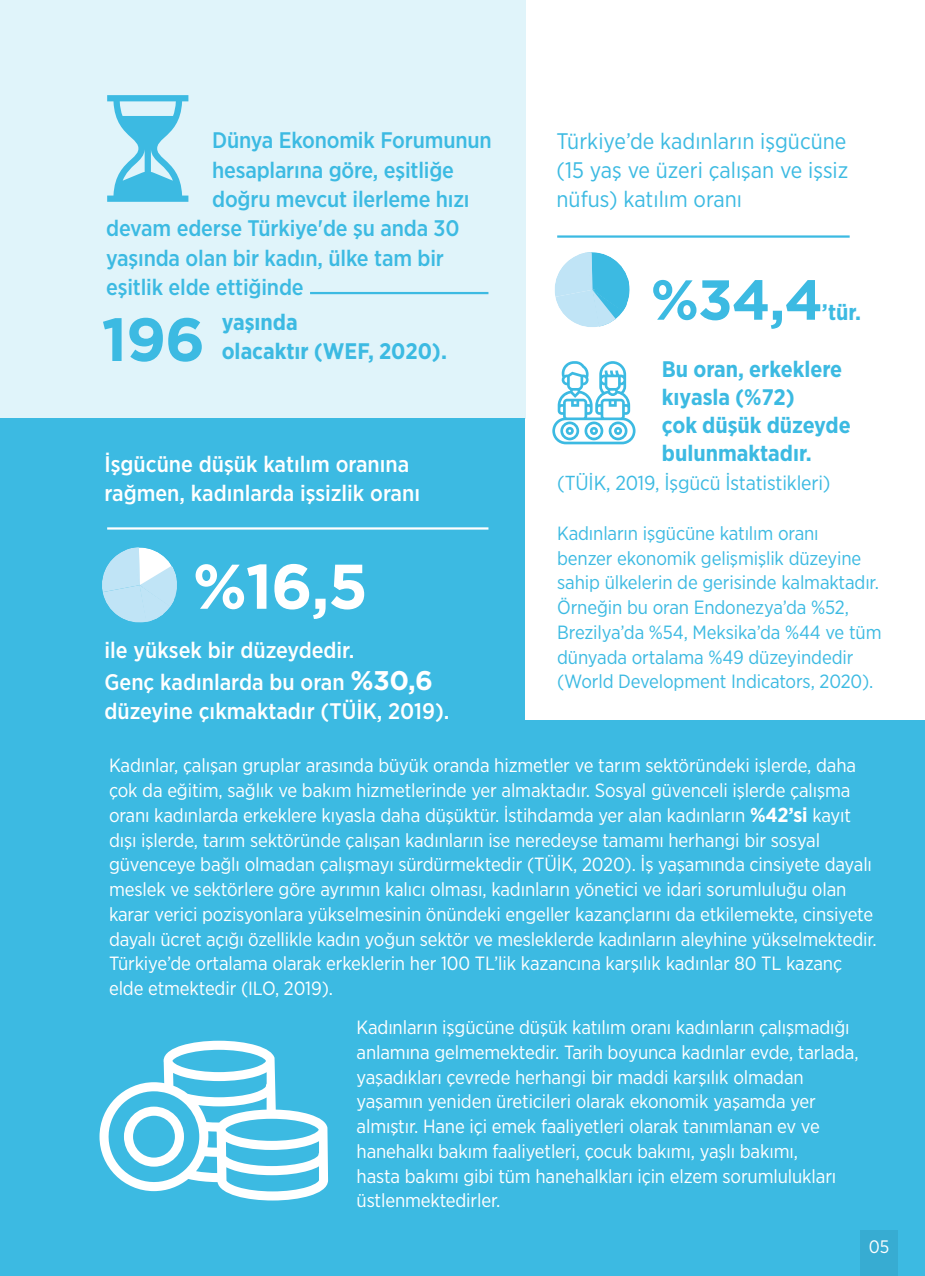
<style>
.page{position:relative;width:925px;height:1276px;background:#fff}
.page>*{position:absolute;margin:0;border:0;box-sizing:border-box;transform-origin:0 0}
.t1{font:700 63px "Gotham";color:#fff}
.t2{font:700 60.75px "Gotham";color:#3cbae2}
.t3{font:700 56.25px "Gotham";color:#3cbae2}
.t4{font:500 22.5px "Gotham Narrow";letter-spacing:-.01em;color:#3cbae2}
.t5{font:500 22.5px/30.2px "Gotham Narrow";color:#fff}
.t6{font:700 22.5px/28.1px "Gotham Narrow";color:#3cbae2}
.t7{font:22.5px/29.2px "Gotham Narrow";color:#3cbae2;text-align:justify}
.t8{font:20.25px "Gotham Narrow";letter-spacing:-.01em;color:#3cbae2}
.t9{font:19.12px/24.8px "Gotham Narrow";letter-spacing:-.01em;color:#fff}
.t10{font:19.12px/24.8px "Gotham Narrow";letter-spacing:-.01em;color:#3cbae2}
.t11{font:18px "Gotham Narrow";color:#fff}
.s1{font-family:"Gotham";font-weight:700;font-size:27px}
.s2{font-weight:700;font-size:20.25px}
</style>
<div class="page">
<div style="left:0;top:418px;width:925px;height:858px;background:#3cbae2"></div>
<div style="left:525px;top:0;width:400px;height:720px;background:#fff"></div>
<div style="left:0;top:0;width:525px;height:418px;background:#e0f4fa"></div>
<svg style="left:107px;top:95px;width:81px;height:107px"></svg>
<hr style="left:310px;top:292px;width:178px;height:2px;background:#3cbae2">
<hr style="left:107px;top:527px;width:381px;height:2px;background:#fff">
<hr style="left:557px;top:235px;width:292px;height:3px;background:#3cbae2">
<svg style="left:555px;top:252px;width:75px;height:75px"></svg>
<svg style="left:552px;top:361px;width:83px;height:83px"></svg>
<svg style="left:102px;top:547px;width:75px;height:76px"></svg>
<svg style="left:99px;top:1040px;width:229px;height:160px"></svg>
<div style="left:860px;top:1230px;width:38px;height:46px;background:#37acd2"></div>
<p class="t4" style="left:212px;top:126px;width:281px">Dünya Ekonomik Forumunun</p>
<p class="t4" style="left:212px;top:155px;width:243px">hesaplarına göre, eşitliğe</p>
<p class="t4" style="left:212px;top:185px;width:259px">doğru mevcut ilerleme hızı</p>
<p class="t4" style="left:106px;top:214px;width:355px">devam ederse Türkiye'de şu anda 30</p>
<p class="t4" style="left:106px;top:243px;width:339px">yaşında olan bir kadın, ülke tam bir</p>
<p class="t4" style="left:106px;top:273px;width:199px">eşitlik elde ettiğinde</p>
<h2 class="t2" style="left:102px;top:299px;width:105px">196</h2>
<p class="t6" style="left:222px;top:307px;width:227px;line-height:29.2px">yaşında<br>olacaktır (WEF, 2020).</p>
<p class="t5" style="left:105px;top:449px;width:317px;line-height:29.2px">İşgücüne düşük katılım oranına rağmen, kadınlarda işsizlik oranı</p>
<h1 class="t1" style="left:193px;top:545px;width:177px">%16,5</h1>
<p class="t5" style="left:105px;top:635px;width:346px">ile yüksek bir düzeydedir.<br>Genç kadınlarda bu oran <span class="s1">%30,6 </span>düzeyine çıkmaktadır (TÜİK, 2019).</p>
<p class="t7" style="left:556px;top:126px;width:293px">Türkiye’de kadınların işgücüne (15 yaş ve üzeri çalışan ve işsiz nüfus) katılım oranı</p>
<h3 class="t3" style="left:651px;top:262px;width:174px">%34,4</h3>
<p class="t6" style="left:822px;top:297px;width:41px">’tür.</p>
<p class="t6" style="left:662px;top:355px;width:190px">Bu oran, erkeklere kıyasla (%72)<br>çok düşük düzeyde bulunmaktadır.</p>
<p class="t8" style="left:557px;top:470px;width:275px">(TÜİK, 2019, İşgücü İstatistikleri)</p>
<p class="t10" style="left:557px;top:520px;width:326px">Kadınların işgücüne katılım oranı<br>benzer ekonomik gelişmişlik düzeyine sahip ülkelerin de gerisinde kalmaktadır.<br>Örneğin bu oran Endonezya’da %52, Brezilya’da %54, Meksika’da %44 ve tüm dünyada ortalama %49 düzeyindedir (World Development Indicators, 2020).</p>
<p class="t9" style="left:109px;top:753px;width:769px">Kadınlar, çalışan gruplar arasında büyük oranda hizmetler ve tarım sektöründeki işlerde, daha çok da eğitim, sağlık ve bakım hizmetlerinde yer almaktadır. Sosyal güvenceli işlerde çalışma oranı kadınlarda erkeklere kıyasla daha düşüktür. İstihdamda yer alan kadınların <span class="s2">%42’si</span> kayıt dışı işlerde, tarım sektöründe çalışan kadınların ise neredeyse tamamı herhangi bir sosyal güvenceye bağlı olmadan çalışmayı sürdürmektedir (TÜİK, 2020). İş yaşamında cinsiyete dayalı meslek ve sektörlere göre ayrımın kalıcı olması, kadınların yönetici ve idari sorumluluğu olan karar verici pozisyonlara yükselmesinin önündeki engeller kazançlarını da etkilemekte, cinsiyete dayalı ücret açığı özellikle kadın yoğun sektör ve mesleklerde kadınların aleyhine yükselmektedir.<br>Türkiye’de ortalama olarak erkeklerin her 100 TL’lik kazancına karşılık kadınlar 80 TL kazanç elde etmektedir (ILO, 2019).</p>
<p class="t9" style="left:357px;top:1014px;width:503px">Kadınların işgücüne düşük katılım oranı kadınların çalışmadığı anlamına gelmemektedir. Tarih boyunca kadınlar evde, tarlada, yaşadıkları çevrede herhangi bir maddi karşılık olmadan yaşamın yeniden üreticileri olarak ekonomik yaşamda yer almıştır. Hane içi emek faaliyetleri olarak tanımlanan ev ve hanehalkı bakım faaliyetleri, çocuk bakımı, yaşlı bakımı,<br>hasta bakımı gibi tüm hanehalkları için elzem sorumlulukları üstlenmektedirler.</p>
<p class="t11" style="left:869px;top:1235px;width:22px">05</p>
</div>
